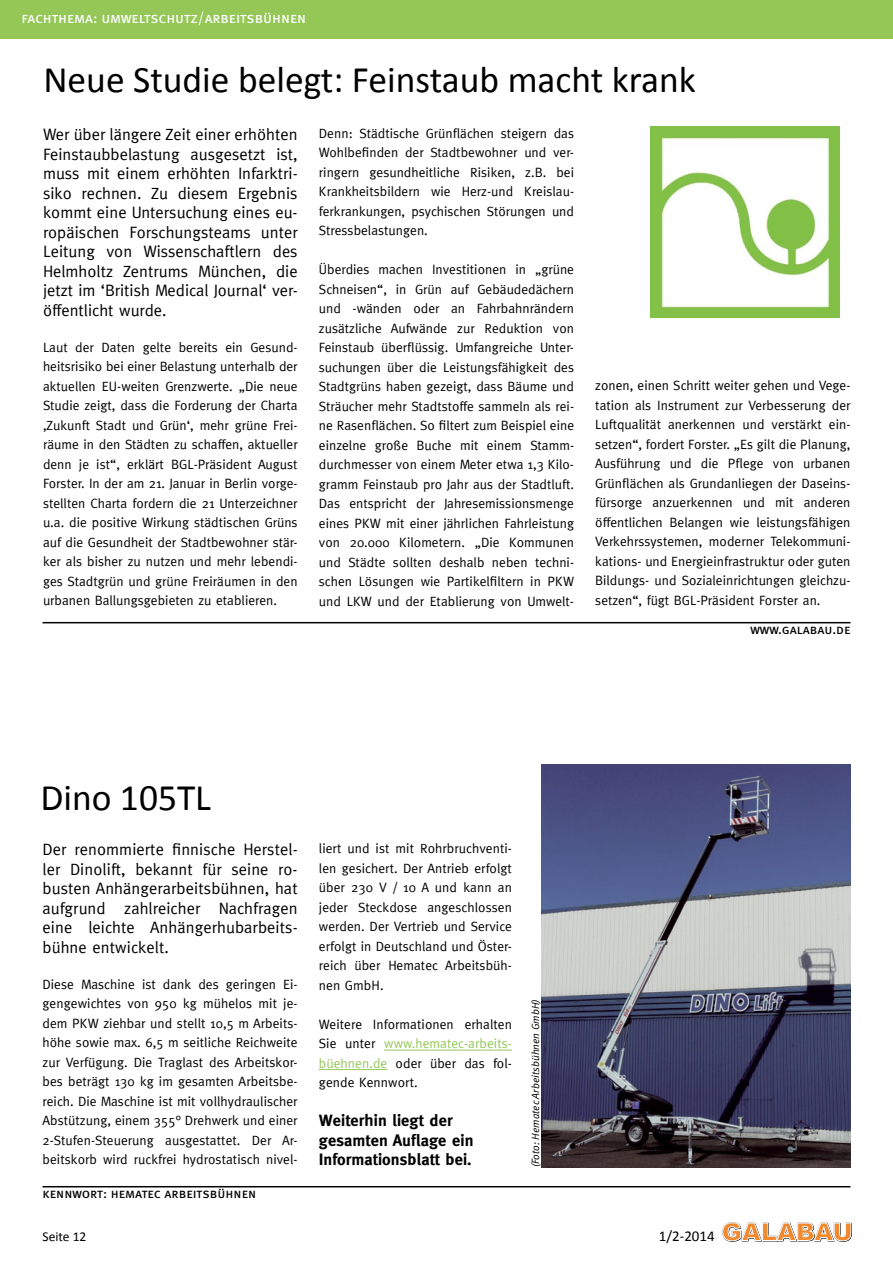
<style>
.page{position:relative;width:893px;height:1263px;background:#fff}
.page>*{position:absolute;margin:0;border:0;box-sizing:border-box;transform-origin:0 0}
.t1{font:37.5px "Calibri";color:#000}
.t2{font:16.5px/19.5px "Meta";letter-spacing:.005em;color:#000;text-align:justify}
.t3{font:700 16.5px/19.5px "Meta";letter-spacing:.005em;color:#000}
.t4{font:15px "Meta Book Caps";letter-spacing:-.005em;color:#fff}
.t5{font:15px "Calibri";color:#000}
.t6{font:13.5px/19.5px "Meta";letter-spacing:.005em;color:#000;text-align:justify}
.t7{font:13.5px "Meta Book Caps";letter-spacing:.005em;color:#000}
.t8{font:13.5px "Calibri";color:#000}
.t9{font:italic 10.5px "Meta Normal";letter-spacing:.005em;color:#000}
.s1{color:#94c757}
</style>
<div class="page">
<div style="left:0;top:0;width:893px;height:38px;background:#94c756"></div>
<svg style="left:722px;top:1222px;width:130px;height:19px"></svg>
<hr style="left:384px;top:1050px;width:128px;height:1px;background:#94c757">
<hr style="left:319px;top:1069px;width:68px;height:1px;background:#94c757">
<hr style="left:43px;top:1186px;width:807px;height:1px;background:#000">
<hr style="left:43px;top:622px;width:807px;height:1px;background:#000">
<img style="left:651px;top:126px;width:188px;height:192px">
<img style="left:542px;top:765px;width:308px;height:402px">
<p class="t4" style="left:22px;top:9px;width:286px">fachthema: umweltschutz/arbeitsbühnen</p>
<h1 class="t1" style="left:43px;top:56px;width:654px">Neue Studie belegt: Feinstaub macht krank</h1>
<p class="t2" style="left:43px;top:124px;width:256px">Wer über längere Zeit einer erhöhten Feinstaubbelastung ausgesetzt ist, muss mit einem erhöhten Infarktri&shy;siko rechnen. Zu diesem Ergebnis kommt eine Untersuchung eines eu&shy;ropäischen Forschungsteams unter Leitung von Wissenschaftlern des Helmholtz Zentrums München, die jetzt im ‘British Medical Journal‘ ver&shy;öffentlicht wurde.</p>
<p class="t6" style="left:43px;top:337px;width:256px">Laut der Daten gelte bereits ein Gesund&shy;heitsrisiko bei einer Belastung unterhalb der aktuellen EU-weiten Grenzwerte. „Die neue Studie zeigt, dass die Forderung der Charta ‚Zukunft Stadt und Grün‘, mehr grüne Frei&shy;räume in den Städten zu schaffen, aktueller denn je ist“, erklärt BGL-Präsident August Forster. In der am 21. Januar in Berlin vorge&shy;stellten Charta fordern die 21 Unterzeichner u.a. die positive Wirkung städtischen Grüns auf die Gesundheit der Stadtbewohner stär&shy;ker als bisher zu nutzen und mehr lebendi&shy;ges Stadtgrün und grüne Freiräumen in den urbanen Ballungsgebieten zu etablieren.</p>
<p class="t6" style="left:319px;top:123px;width:257px">Denn: Städtische Grünflächen steigern das Wohlbefinden der Stadtbewohner und ver&shy;ringern gesundheitliche Risiken, z.B. bei Krankheitsbildern wie Herz-und Kreislau&shy;ferkrankungen, psychischen Störungen und Stressbelastungen.</p>
<p class="t6" style="left:319px;top:260px;width:257px">Überdies machen Investitionen in „grüne Schneisen“, in Grün auf Gebäudedächern und -wänden oder an Fahrbahnrändern zusätzliche Aufwände zur Reduktion von Feinstaub überflüssig. Umfangreiche Unter&shy;suchungen über die Leistungsfähigkeit des Stadtgrüns haben gezeigt, dass Bäume und Sträucher mehr Stadtstoffe sammeln als rei&shy;ne Rasenflächen. So filtert zum Beispiel eine einzelne große Buche mit einem Stamm&shy;durchmesser von einem Meter etwa 1,3 Kilo&shy;gramm Feinstaub pro Jahr aus der Stadtluft.<br>Das entspricht der Jahresemissionsmenge eines PKW mit einer jährlichen Fahrleistung von 20.000 Kilometern. „Die Kommunen und Städte sollten deshalb neben techni&shy;schen Lösungen wie Partikelfiltern in PKW und LKW und der Etablierung von Umwelt-</p>
<p class="t6" style="left:595px;top:376px;width:257px">zonen, einen Schritt weiter gehen und Vege&shy;tation als Instrument zur Verbesserung der Luftqualität anerkennen und verstärkt ein&shy;setzen“, fordert Forster. „Es gilt die Planung, Ausführung und die Pflege von urbanen Grünflächen als Grundanliegen der Daseins&shy;fürsorge anzuerkennen und mit anderen öffentlichen Belangen wie leistungsfähigen Verkehrssystemen, moderner Telekommuni&shy;kations- und Energieinfrastruktur oder guten Bildungs- und Sozialeinrichtungen gleichzu&shy;setzen“, fügt BGL-Präsident Forster an.</p>
<p class="t7" style="left:750px;top:621px;width:102px">www.galabau.de</p>
<h1 class="t1" style="left:40px;top:774px;width:172px">Dino 105TL</h1>
<p class="t2" style="left:43px;top:840px;width:257px">Der renommierte finnische Herstel&shy;ler Dinolift, bekannt für seine ro&shy;busten Anhängerarbeitsbühnen, hat aufgrund zahlreicher Nachfragen eine leichte Anhängerhubarbeits&shy;bühne entwickelt.</p>
<p class="t6" style="left:43px;top:974px;width:257px">Diese Maschine ist dank des geringen Ei&shy;gengewichtes von 950 kg mühelos mit je&shy;dem PKW ziehbar und stellt 10,5 m Arbeits&shy;höhe sowie max. 6,5 m seitliche Reichweite zur Verfügung. Die Traglast des Arbeitskor&shy;bes beträgt 130 kg im gesamten Arbeitsbe&shy;reich. Die Maschine ist mit vollhydraulischer Abstützung, einem 355° Drehwerk und einer 2-Stufen-Steuerung ausgestattet. Der Ar&shy;beitskorb wird ruckfrei hydrostatisch nivel-</p>
<p class="t7" style="left:43px;top:1185px;width:215px">kennwort: hematec arbeitsbühnen</p>
<p class="t6" style="left:319px;top:839px;width:195px">liert und ist mit Rohrbruchventi&shy;len gesichert. Der Antrieb erfolgt über 230 V / 10 A und kann an jeder Steckdose angeschlossen werden. Der Vertrieb und Service erfolgt in Deutschland und Öster&shy;reich über Hematec Arbeitsbüh&shy;nen GmbH.</p>
<p class="t6" style="left:319px;top:1014px;width:195px">Weitere Informationen erhalten Sie unter <span class="s1">www.hematec-arbeits&shy;büehnen.de</span> oder über das fol&shy;gende Kennwort.</p>
<p class="t3" style="left:319px;top:1111px;width:156px">Weiterhin liegt der gesamten Auflage ein<br>Informationsblatt bei.</p>
<p class="t9" style="left:529px;top:1167px;width:171px;rotate:-90deg">(Foto: Hematec Arbeitsbühnen GmbH)</p>
<p class="t8" style="left:43px;top:1228px;width:45px">Seite 12</p>
<p class="t5" style="left:659px;top:1227px;width:58px">1/2-2014</p>
</div>
